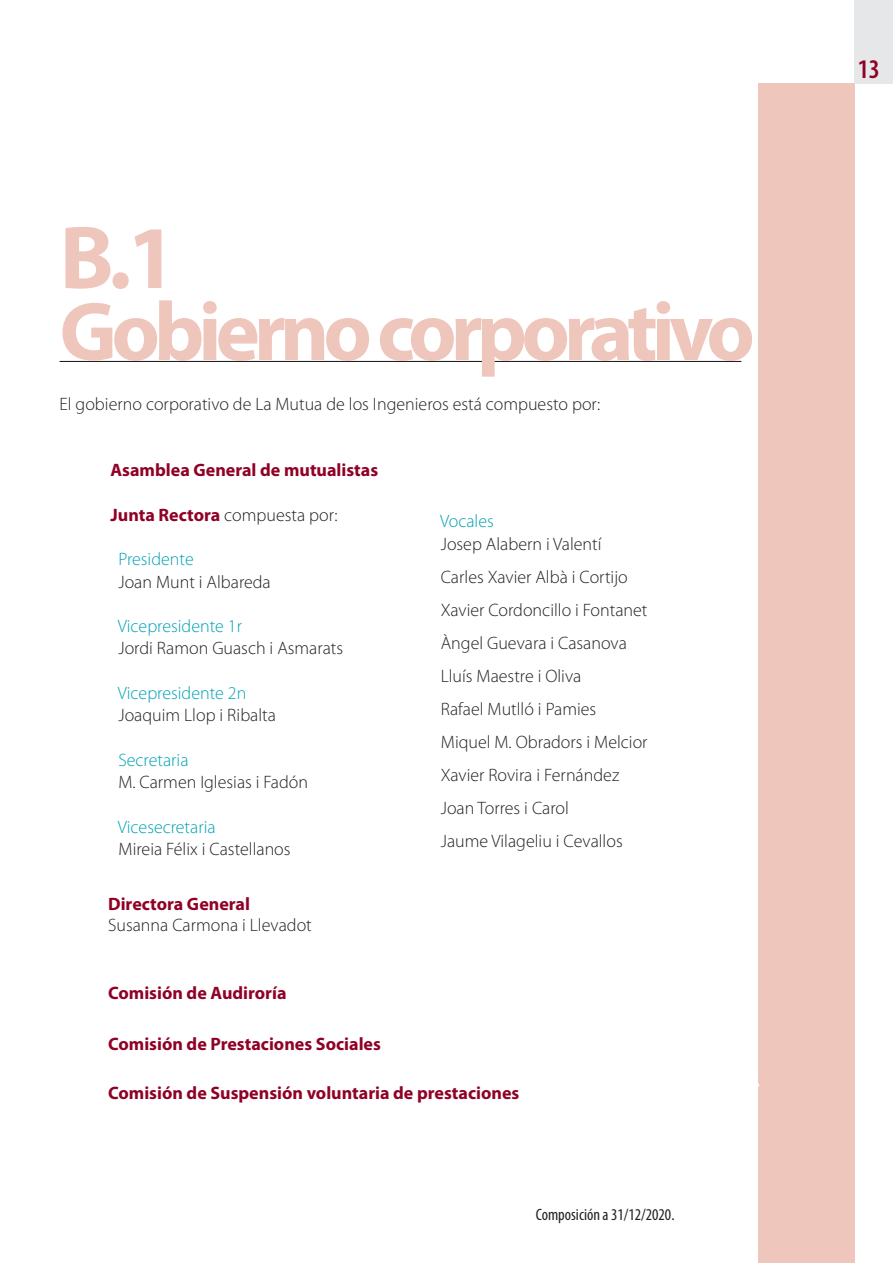
<style>
.page{position:relative;width:893px;height:1263px;background:#fff}
.page>*{position:absolute;margin:0;border:0;box-sizing:border-box;transform-origin:0 0}
.t1{font:700 90px "Myriad Pro";color:#efc6bc}
.t2{font:700 84px "Myriad Pro";letter-spacing:-.07em;color:#efc6bc}
.t3{font:600 condensed 27px "Myriad Pro";color:#900126}
.t4{font:300 18px "Myriad Pro";color:#231f20}
.t5{font:700 18px "Myriad Pro";color:#900126}
.t6{font:300 18px "Myriad Pro";color:#00a2b2}
.t7{font:condensed 16.5px "Myriad Pro";color:#231f20}
.s1{font-weight:700;color:#900126}
</style>
<div class="page">
<div style="left:855px;top:0;width:38px;height:84px;background:#e6e7e9"></div>
<hr style="left:60px;top:361px;width:681px;height:1px;background:#231f20">
<div style="left:759px;top:86px;width:96px;height:1177px;background:#efc6bc"></div>
<p class="t1" style="left:60px;top:199px;width:119px">B.1</p>
<p class="t2" style="left:60px;top:277px;width:697px">Gobierno corporativo</p>
<p class="t4" style="left:60px;top:393px;width:542px">El gobierno corporativo de La Mutua de los Ingenieros está compuesto por:</p>
<p class="t5" style="left:111px;top:459px;width:269px">Asamblea General de mutualistas</p>
<p class="t4" style="left:111px;top:504px;width:228px"><span class="s1">Junta Rectora</span> compuesta por:</p>
<p class="t6" style="left:118px;top:549px;width:77px">Presidente</p>
<p class="t4" style="left:118px;top:571px;width:154px">Joan Munt i Albareda</p>
<p class="t6" style="left:118px;top:615px;width:126px">Vicepresidente 1r</p>
<p class="t4" style="left:118px;top:638px;width:226px">Jordi Ramon Guasch i Asmarats</p>
<p class="t6" style="left:118px;top:682px;width:130px">Vicepresidente 2n</p>
<p class="t4" style="left:118px;top:704px;width:159px">Joaquim Llop i Ribalta</p>
<p class="t6" style="left:118px;top:749px;width:72px">Secretaria</p>
<p class="t4" style="left:118px;top:771px;width:191px">M. Carmen Iglesias i Fadón</p>
<p class="t6" style="left:118px;top:816px;width:99px">Vicesecretaria</p>
<p class="t4" style="left:118px;top:838px;width:174px">Mireia Félix i Castellanos</p>
<p class="t5" style="left:108px;top:892px;width:143px">Directora General</p>
<p class="t4" style="left:108px;top:914px;width:205px">Susanna Carmona i Llevadot</p>
<p class="t6" style="left:440px;top:510px;width:55px">Vocales</p>
<p class="t4" style="left:441px;top:533px;width:162px">Josep Alabern i Valentí</p>
<p class="t4" style="left:441px;top:566px;width:189px">Carles Xavier Albà i Cortijo</p>
<p class="t4" style="left:441px;top:599px;width:208px">Xavier Cordoncillo i Fontanet</p>
<p class="t4" style="left:441px;top:632px;width:188px">Àngel Guevara i Casanova</p>
<p class="t4" style="left:441px;top:665px;width:142px">Lluís Maestre i Oliva</p>
<p class="t4" style="left:441px;top:698px;width:157px">Rafael Mutlló i Pamies</p>
<p class="t4" style="left:441px;top:731px;width:208px">Miquel M. Obradors i Melcior</p>
<p class="t4" style="left:441px;top:764px;width:180px">Xavier Rovira i Fernández</p>
<p class="t4" style="left:441px;top:797px;width:130px">Joan Torres i Carol</p>
<p class="t4" style="left:441px;top:830px;width:184px">Jaume Vilageliu i Cevallos</p>
<p class="t5" style="left:108px;top:981px;width:180px">Comisión de Audiroría</p>
<p class="t5" style="left:108px;top:1032px;width:274px">Comisión de Prestaciones Sociales</p>
<p class="t5" style="left:108px;top:1081px;width:413px">Comisión de Suspensión voluntaria de prestaciones</p>
<p class="t7" style="left:536px;top:1205px;width:140px">Composición a 31/12/2020.</p>
<h3 class="t3" style="left:858px;top:52px;width:24px">13</h3>
</div>
